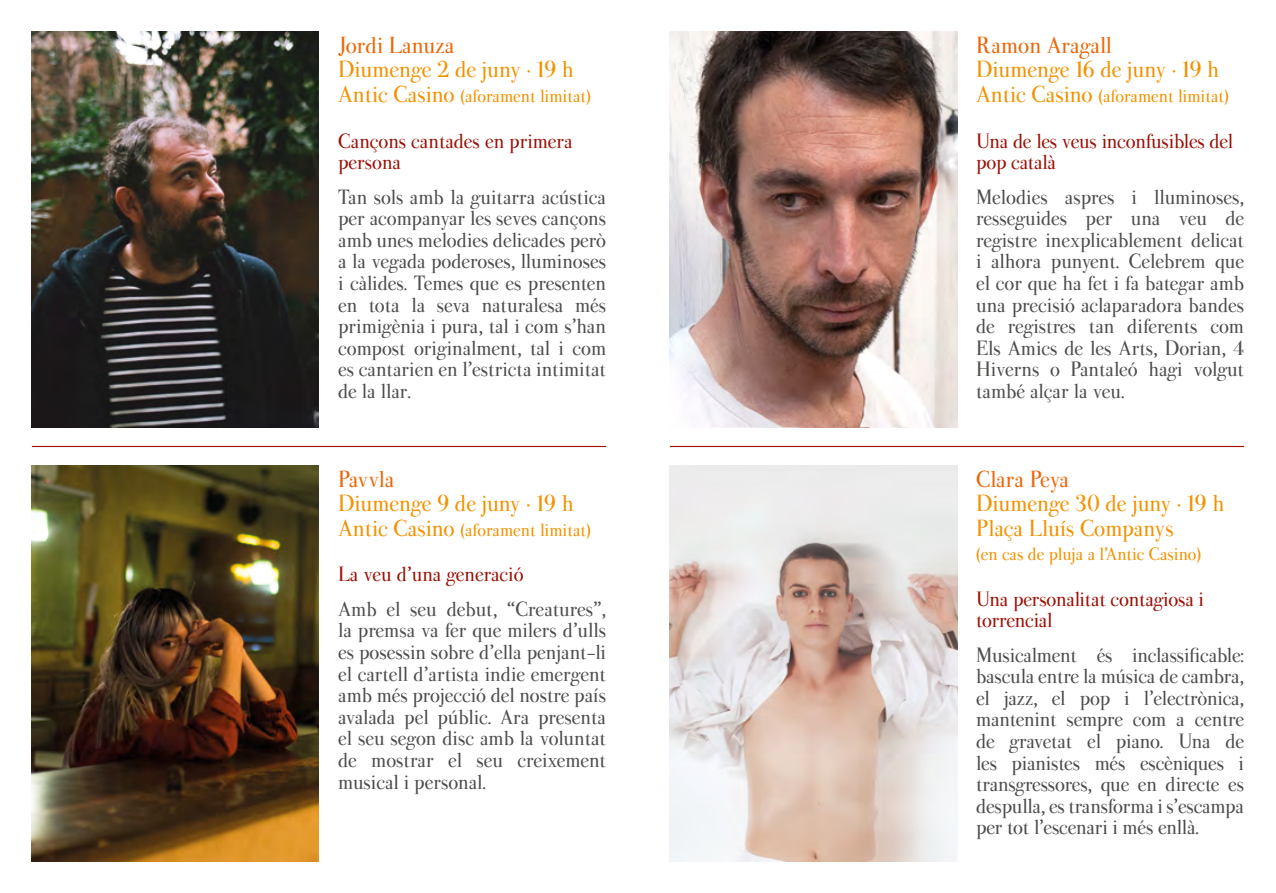
<style>
.page{position:relative;width:1276px;height:893px;background:#fff}
.page>*{position:absolute;margin:0;border:0;box-sizing:border-box;transform-origin:0 0}
.t1{font:20.25px/24.3px "Valentina";color:#f39200}
.t2{font:20.25px "Valentina";color:#ec6608}
.t3{font:18px/21.6px "Valentina";color:#4d4d4c;text-align:justify}
.t4{font:18px/21.6px "Valentina";letter-spacing:-.01em;color:#9c1006}
.t5{font:15.75px "Valentina";color:#f39200}
.s1{font-size:20.25px}
</style>
<div class="page">
<img style="left:32px;top:32px;width:287px;height:395px">
<img style="left:670px;top:32px;width:287px;height:395px">
<img style="left:32px;top:466px;width:287px;height:395px">
<img style="left:670px;top:466px;width:287px;height:395px">
<hr style="left:32px;top:446px;width:574px;height:1px;background:#9c1006">
<hr style="left:670px;top:446px;width:574px;height:1px;background:#9c1006">
<p class="t2" style="left:338px;top:32px;width:118px">Jordi Lanuza</p>
<p class="t1" style="left:338px;top:58px;width:237px">Diumenge 2 de juny · 19 h</p>
<p class="t5" style="left:338px;top:85px;width:254px"><span class="s1">Antic Casino</span> (aforament limitat)</p>
<p class="t4" style="left:338px;top:130px;width:236px">Cançons cantades en primera persona</p>
<p class="t3" style="left:338px;top:186px;width:269px">Tan sols amb la guitarra acústica per acompanyar les seves cançons amb unes melodies delicades però a la vegada poderoses, lluminoses i càlides. Temes que es presenten en tota la seva naturalesa més primigènia i pura, tal i com s’han compost originalment, tal i com es cantarien en l’estricta intimitat de la llar.</p>
<p class="t2" style="left:338px;top:465px;width:58px">Pavvla</p>
<p class="t1" style="left:338px;top:492px;width:237px">Diumenge 9 de juny · 19 h</p>
<p class="t5" style="left:338px;top:519px;width:254px"><span class="s1">Antic Casino</span> (aforament limitat)</p>
<p class="t4" style="left:338px;top:564px;width:187px">La veu d’una generació</p>
<p class="t3" style="left:338px;top:599px;width:269px">Amb el seu debut, “Creatures”, la premsa va fer que milers d’ulls es posessin sobre d’ella penjant-li el cartell d’artista indie emergent amb més projecció del nostre país avalada pel públic. Ara presenta el seu segon disc amb la voluntat de mostrar el seu creixement musical i personal.</p>
<p class="t2" style="left:976px;top:32px;width:137px">Ramon Aragall</p>
<p class="t1" style="left:976px;top:58px;width:244px">Diumenge 16 de juny · 19 h</p>
<p class="t5" style="left:976px;top:85px;width:254px"><span class="s1">Antic Casino</span> (aforament limitat)</p>
<p class="t4" style="left:976px;top:130px;width:259px">Una de les veus inconfusibles del pop català</p>
<p class="t3" style="left:976px;top:186px;width:269px">Melodies aspres i lluminoses, resseguides per una veu de registre inexplicablement delicat i alhora punyent. Celebrem que el cor que ha fet i fa bategar amb una precisió aclaparadora bandes de registres tan diferents com Els Amics de les Arts, Dorian, 4<br>Hiverns o Pantaleó hagi volgut també alçar la veu.</p>
<p class="t2" style="left:976px;top:465px;width:94px">Clara Peya</p>
<p class="t1" style="left:976px;top:492px;width:250px">Diumenge 30 de juny · 19 h<br>Plaça Lluís Companys</p>
<p class="t5" style="left:976px;top:543px;width:227px">(en cas de pluja a l’Antic Casino)</p>
<p class="t4" style="left:976px;top:588px;width:229px">Una personalitat contagiosa i torrencial</p>
<p class="t3" style="left:976px;top:644px;width:269px">Musicalment és inclassificable: bascula entre la música de cambra, el jazz, el pop i l’electrònica, mantenint sempre com a centre de gravetat el piano. Una de les pianistes més escèniques i transgressores, que en directe es despulla, es transforma i s’escampa per tot l’escenari i més enllà.</p>
</div>
